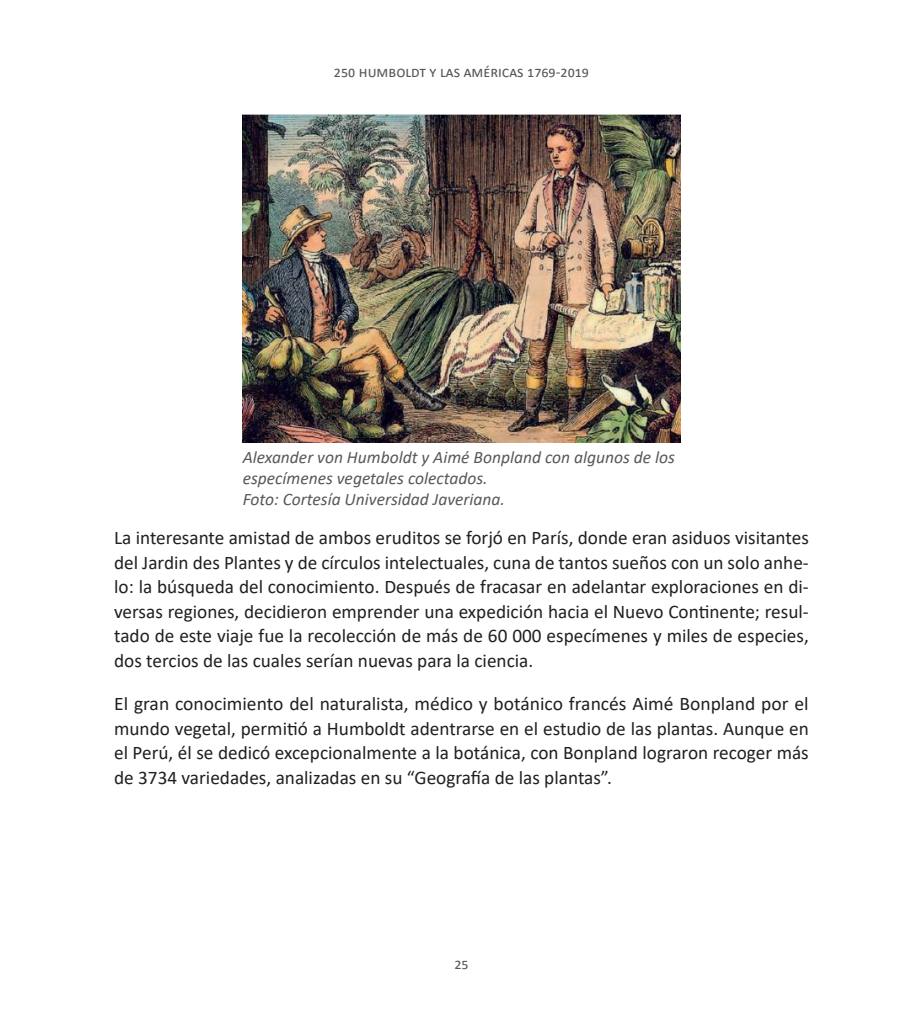
<style>
.page{position:relative;width:923px;height:1022px;background:#fff}
.page>*{position:absolute;margin:0;border:0;box-sizing:border-box;transform-origin:0 0}
.t1{font:19.25px/24.5px "Calibri";color:#231f20;text-align:justify}
.t2{font:italic 17.5px/21px "Calibri";color:#57585a}
.t3{font:15.75px "Calibri";color:#57585a}
</style>
<div class="page">
<img style="left:243px;top:114px;width:437px;height:328px">
<p class="t3" style="left:334px;top:61px;width:257px">250 Humboldt y las Américas 1769-2019</p>
<p class="t2" style="left:243px;top:446px;width:434px">Alexander von Humboldt y Aimé Bonpland con algunos de los especímenes vegetales colectados.<br>Foto: Cortesía Universidad Javeriana.</p>
<p class="t1" style="left:114px;top:525px;width:696px">La interesante amistad de ambos eruditos se forjó en París, donde eran asiduos visitantes del Jardin des Plantes y de círculos intelectuales, cuna de tantos sueños con un solo anhe&shy;lo: la búsqueda del conocimiento. Después de fracasar en adelantar exploraciones en di&shy;versas regiones, decidieron emprender una expedición hacia el Nuevo Continente; resul&shy;tado de este viaje fue la recolección de más de 60 000 especímenes y miles de especies, dos tercios de las cuales serían nuevas para la ciencia.</p>
<p class="t1" style="left:114px;top:691px;width:696px">El gran conocimiento del naturalista, médico y botánico francés Aimé Bonpland por el mundo vegetal, permitió a Humboldt adentrarse en el estudio de las plantas. Aunque en el Perú, él se dedicó excepcionalmente a la botánica, con Bonpland lograron recoger más de 3734 variedades, analizadas en su “Geografía de las plantas”.</p>
<p class="t3" style="left:454px;top:953px;width:16px">25</p>
</div>
